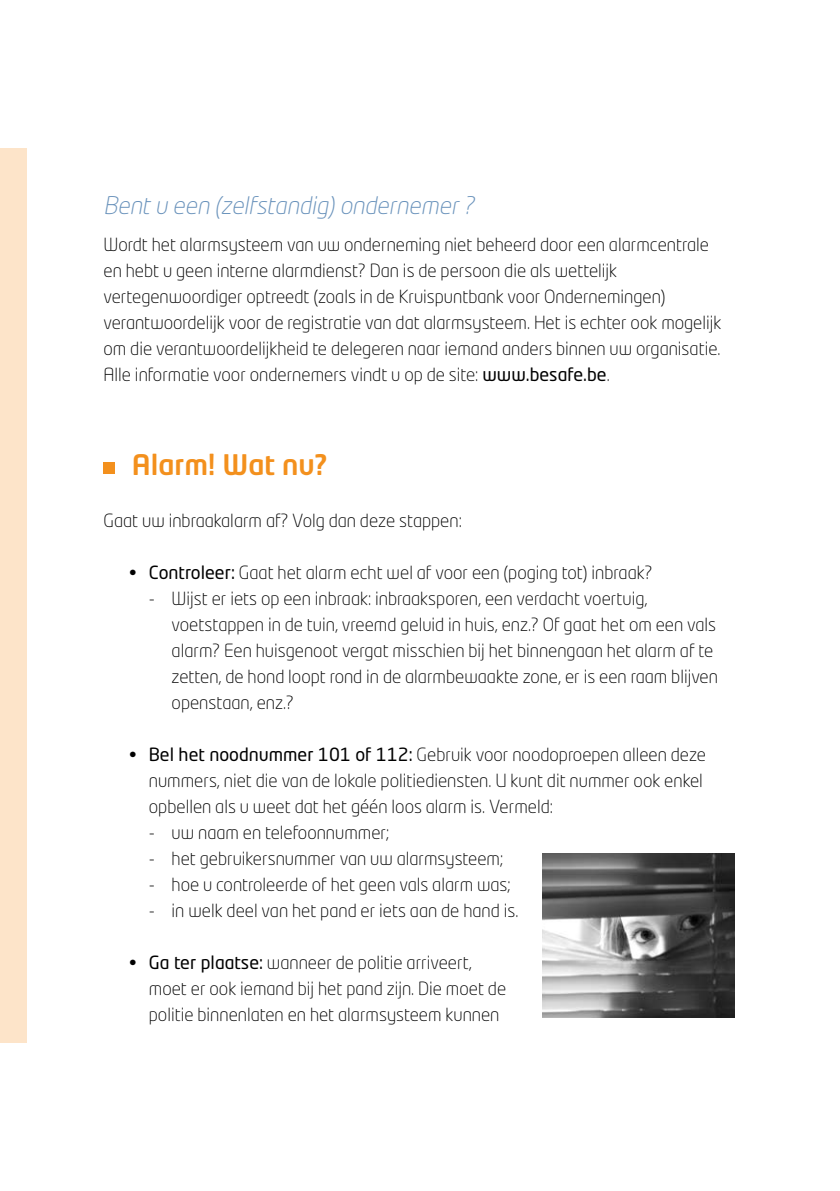
<style>
.page{position:relative;width:840px;height:1191px;background:#fff}
.page>*{position:absolute;margin:0;border:0;box-sizing:border-box;transform-origin:0 0}
.t1{font:500 28px "Neo Tech Std";color:#f3901d}
.t2{font:italic 300 24px "Neo Tech Std";color:#6992bb}
.t3{font:300 18px/26px "Neo Tech Std";color:#000}
.s1{font-weight:400}
</style>
<div class="page">
<div style="left:0;top:148px;width:26px;height:894px;background:#fde4c9"></div>
<div style="left:103px;top:462px;width:12px;height:12px;background:#f3901d"></div>
<img style="left:542px;top:853px;width:192px;height:164px">
<h2 class="t2" style="left:103px;top:191px;width:376px">Bentu een (zelfstandig)ondernemer?</h2>
<p class="t3" style="left:103px;top:231px;width:619px">Wordt het alarmsysteem van uw onderneming niet beheerd door een alarmcentrale en hebt u geen interne alarmdienst? Dan is de persoon die als wettelijk vertegenwoordiger optreedt (zoals in de Kruispuntbank voor Ondernemingen) verantwoordelijk voor de registratie van dat alarmsysteem. Het is echter ook mogelijk om die verantwoordelijkheid te delegeren naar iemand anders binnen uw organisatie.<br>Alle informatie voor ondernemers vindt u op de site: <span class="s1">www.besafe.be</span>.</p>
<h1 class="t1" style="left:132px;top:447px;width:196px">Alarm! Wat nu?</h1>
<p class="t3" style="left:103px;top:507px;width:360px">Gaat uw inbraakalarm af? Volg dan deze stappen:</p>
<p class="t3" style="left:129px;top:559px;width:524px">• <span class="s1">Controleer:</span> Gaat het alarm echt wel af voor een (poging tot) inbraak?</p>
<p class="t3" style="left:171px;top:585px;width:547px;text-indent:-23px">- Wijst er iets op een inbraak: inbraaksporen, een verdacht voertuig, voetstappen in de tuin, vreemd geluid in huis, enz.? Of gaat het om een vals alarm? Een huisgenoot vergat misschien bij het binnengaan het alarm af te zetten, de hond loopt rond in de alarmbewaakte zone, er is een raam blijven openstaan, enz.?</p>
<p class="t3" style="left:149px;top:741px;width:558px;text-indent:-20px">• <span class="s1">Bel het noodnummer 101 of 112:</span> Gebruik voor noodoproepen alleen deze nummers, niet die van de lokale politiediensten. U kunt dit nummer ook enkel opbellen als u weet dat het géén loos alarm is. Vermeld:</p>
<p class="t3" style="left:149px;top:819px;width:242px">- uw naam en telefoonnummer;</p>
<p class="t3" style="left:149px;top:845px;width:356px">- het gebruikersnummer van uw alarmsysteem;</p>
<p class="t3" style="left:149px;top:871px;width:363px">- hoe u controleerde of het geen vals alarm was;</p>
<p class="t3" style="left:149px;top:897px;width:371px">- in welk deel van het pand er iets aan de hand is.</p>
<p class="t3" style="left:149px;top:949px;width:358px;text-indent:-20px">• <span class="s1">Ga ter plaatse:</span> wanneer de politie arriveert, moet er ook iemand bij het pand zijn. Die moet de politie binnenlaten en het alarmsysteem kunnen</p>
</div>
